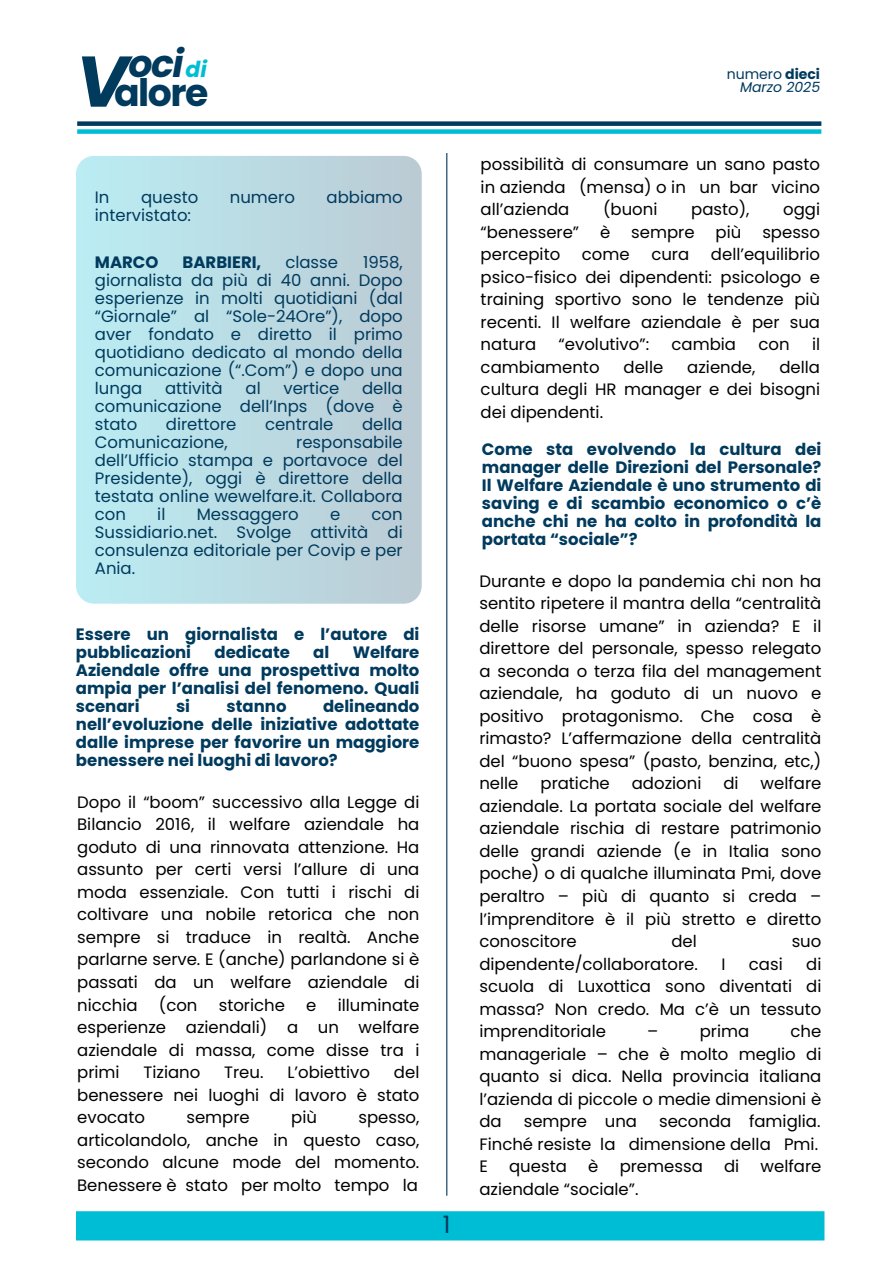
<style>
.page{position:relative;width:894px;height:1264px;background:#fff}
.page>*{position:absolute;margin:0;border:0;box-sizing:border-box;transform-origin:0 0}
.t1{font:italic 700 71.55px "Poppins";color:#003a5d}
.t2{font:700 37.8px "Poppins";letter-spacing:-.04em;color:#003a5d}
.t3{font:italic 700 37.8px "Poppins";color:#003a5d}
.t4{font:24px "Poppins";color:#003a5d}
.t5{font:italic 700 22.05px "Poppins";color:#00bdd6}
.t6{font:16.5px/22.5px "Poppins";color:#000;text-align:justify}
.t7{font:16.5px/18px "Poppins";color:#003a5d;text-align:justify}
.t8{font:700 16.5px/18px "Poppins";color:#003a5d;text-align:justify}
.t9{font:14.1px "Poppins";color:#003a5d}
.t10{font:italic 14.1px "Poppins";color:#003a5d}
.s1{font-weight:700}
</style>
<div class="page">
<div style="left:76px;top:1211px;width:748px;height:29px;background:#00bdd6"></div>
<hr style="left:446px;top:153px;width:1px;height:1042px;background:#003a5d">
<svg style="left:76px;top:156px;width:345px;height:447px;background:#bbdbe3"></svg>
<div style="left:77px;top:121px;width:744px;height:5px;background:#003a5d"></div>
<div style="left:77px;top:129px;width:744px;height:5px;background:#00bdd6"></div>
<h4 class="t3" style="left:128px;top:38px;width:57px">oci</h4>
<h3 class="t1" style="left:76px;top:32px;width:54px">V</h3>
<h4 class="t5" style="left:185px;top:54px;width:23px">di</h4>
<h4 class="t2" style="left:114px;top:67px;width:96px">alore</h4>
<h4 class="t7" style="left:95px;top:188px;width:16px">In</h4>
<h4 class="t7" style="left:141px;top:188px;width:59px">questo</h4>
<h4 class="t7" style="left:230px;top:188px;width:67px">numero</h4>
<h4 class="t7" style="left:326px;top:188px;width:78px">abbiamo</h4>
<h4 class="t7" style="left:95px;top:206px;width:98px">intervistato:</h4>
<p class="t8" style="left:95px;top:253px;width:65px">MARCO</p>
<p class="t8" style="left:182px;top:253px;width:80px">BARBIERI,</p>
<p class="t7" style="left:285px;top:253px;width:54px">classe</p>
<p class="t7" style="left:95px;top:253px;width:309px;text-indent:268px">1958, giornalista da più di 40 anni. Dopo esperienze in molti quotidiani (dal “Giornale” al “Sole-24Ore”), dopo aver fondato e diretto il primo quotidiano dedicato al mondo della comunicazione (“.Com”) e dopo una lunga</p>
<p class="t7" style="left:165px;top:379px;width:59px">attività</p>
<p class="t7" style="left:245px;top:379px;width:17px">al</p>
<p class="t7" style="left:283px;top:379px;width:57px">vertice</p>
<p class="t7" style="left:95px;top:379px;width:309px;text-indent:267px">della comunicazione dell’Inps (dove è stato</p>
<p class="t7" style="left:166px;top:415px;width:72px">direttore</p>
<p class="t7" style="left:265px;top:415px;width:70px">centrale</p>
<p class="t7" style="left:362px;top:415px;width:42px">della</p>
<p class="t7" style="left:95px;top:433px;width:134px">Comunicazione,</p>
<p class="t7" style="left:95px;top:433px;width:309px;text-indent:201px">responsabile dell’Ufficio stampa e portavoce del Presidente), oggi è direttore della testata online wewelfare.it. Collabora con</p>
<p class="t7" style="left:157px;top:505px;width:10px">il</p>
<p class="t7" style="left:197px;top:505px;width:103px">Messaggero</p>
<p class="t7" style="left:330px;top:505px;width:12px">e</p>
<p class="t7" style="left:95px;top:505px;width:309px;text-indent:277px">con Sussidiario.net. Svolge attività di consulenza editoriale per Covip e per Ania.</p>
<h1 class="t8" style="left:76px;top:625px;width:345px">Essere un giornalista e l’autore di pubblicazioni</h1>
<h1 class="t8" style="left:214px;top:643px;width:77px">dedicate</h1>
<h1 class="t8" style="left:313px;top:643px;width:18px">al</h1>
<h1 class="t8" style="left:76px;top:643px;width:345px;text-indent:276px">Welfare Aziendale offre una prospettiva molto ampia per l’analisi del fenomeno. Quali scenari</h1>
<h1 class="t8" style="left:76px;top:697px;width:345px;text-indent:247px">delineando nell’evoluzione delle iniziative adottate dalle imprese per favorire un maggiore benessere nei luoghi di lavoro?</h1>
<h1 class="t8" style="left:176px;top:697px;width:16px">si</h1>
<h1 class="t8" style="left:226px;top:697px;width:61px">stanno</h1>
<p class="t6" style="left:77px;top:790px;width:343px">Dopo il “boom” successivo alla Legge di Bilancio 2016, il welfare aziendale ha goduto di una rinnovata attenzione. Ha assunto per certi versi l’allure di una moda essenziale. Con tutti i rischi di coltivare una nobile retorica che non sempre si traduce in realtà. Anche parlarne serve. E (anche) parlandone si è passati da un welfare aziendale di nicchia</p>
<p class="t6" style="left:159px;top:993px;width:40px">(con</p>
<p class="t6" style="left:219px;top:993px;width:68px">storiche</p>
<p class="t6" style="left:306px;top:993px;width:12px">e</p>
<p class="t6" style="left:77px;top:993px;width:343px;text-indent:260px">illuminate esperienze aziendali) a un welfare aziendale di massa, come disse tra i primi</p>
<p class="t6" style="left:143px;top:1060px;width:58px">Tiziano</p>
<p class="t6" style="left:224px;top:1060px;width:41px">Treu.</p>
<p class="t6" style="left:287px;top:1060px;width:84px">L’obiettivo</p>
<p class="t6" style="left:77px;top:1060px;width:343px;text-indent:317px">del benessere nei luoghi di lavoro è stato evocato</p>
<p class="t6" style="left:186px;top:1105px;width:65px">sempre</p>
<p class="t6" style="left:291px;top:1105px;width:27px">più</p>
<p class="t6" style="left:77px;top:1105px;width:343px;text-indent:281px">spesso, articolandolo, anche in questo caso, secondo alcune mode del momento.<br>Benessere è stato per molto tempo la</p>
<p class="t4" style="left:443px;top:1207px;width:9px">1</p>
<h4 class="t9" style="left:726px;top:64px;width:95px">numero <span class="s1">dieci</span></h4>
<p class="t10" style="left:739px;top:78px;width:82px">Marzo 2025</p>
<p class="t6" style="left:480px;top:153px;width:341px">possibilità di consumare un sano pasto in azienda (mensa) o in un bar vicino all’azienda</p>
<p class="t6" style="left:603px;top:198px;width:56px">(buoni</p>
<p class="t6" style="left:691px;top:198px;width:60px">pasto),</p>
<p class="t6" style="left:783px;top:198px;width:38px">oggi</p>
<p class="t6" style="left:480px;top:220px;width:100px">“benessere”</p>
<p class="t6" style="left:600px;top:220px;width:12px">è</p>
<p class="t6" style="left:631px;top:220px;width:65px">sempre</p>
<p class="t6" style="left:715px;top:220px;width:27px">più</p>
<p class="t6" style="left:762px;top:220px;width:59px">spesso</p>
<p class="t6" style="left:480px;top:243px;width:81px">percepito</p>
<p class="t6" style="left:581px;top:243px;width:49px">come</p>
<p class="t6" style="left:651px;top:243px;width:39px">cura</p>
<p class="t6" style="left:480px;top:243px;width:341px;text-indent:230px">dell’equilibrio psico-fisico dei dipendenti: psicologo e training sportivo sono le tendenze più recenti. Il welfare aziendale è per sua natura</p>
<p class="t6" style="left:558px;top:333px;width:92px">“evolutivo”:</p>
<p class="t6" style="left:671px;top:333px;width:66px">cambia</p>
<p class="t6" style="left:758px;top:333px;width:33px">con</p>
<p class="t6" style="left:811px;top:333px;width:10px">il</p>
<p class="t6" style="left:480px;top:355px;width:120px">cambiamento</p>
<p class="t6" style="left:623px;top:355px;width:41px">delle</p>
<p class="t6" style="left:687px;top:355px;width:70px">aziende,</p>
<p class="t6" style="left:480px;top:355px;width:341px;text-indent:299px">della cultura degli HR manager e dei bisogni dei dipendenti.</p>
<h2 class="t8" style="left:482px;top:440px;width:341px">Come sta evolvendo la cultura dei manager delle Direzioni del Personale?<br>Il Welfare Aziendale è uno strumento di saving e di scambio economico o c’è anche chi ne ha colto in profondità la portata “sociale”?</h2>
<p class="t6" style="left:479px;top:570px;width:343px">Durante e dopo la pandemia chi non ha sentito ripetere il mantra della “centralità delle risorse umane” in azienda? E il direttore del personale, spesso relegato a seconda o terza fila del management aziendale, ha goduto di un nuovo e positivo protagonismo. Che cosa è rimasto? L’affermazione della centralità del “buono spesa” (pasto, benzina, etc,) nelle</p>
<p class="t6" style="left:479px;top:772px;width:343px;text-indent:281px">welfare aziendale. La portata sociale del welfare aziendale rischia di restare patrimonio delle grandi aziende (e in Italia sono poche) o di qualche illuminata Pmi, dove peraltro – più di quanto si creda – l’imprenditore è il più stretto e diretto conoscitore</p>
<p class="t6" style="left:540px;top:772px;width:71px">pratiche</p>
<p class="t6" style="left:631px;top:772px;width:71px">adozioni</p>
<p class="t6" style="left:723px;top:772px;width:17px">di</p>
<p class="t6" style="left:671px;top:930px;width:27px">del</p>
<p class="t6" style="left:791px;top:930px;width:31px">suo</p>
<p class="t6" style="left:479px;top:952px;width:220px">dipendente/collaboratore.</p>
<p class="t6" style="left:721px;top:952px;width:6px">I</p>
<p class="t6" style="left:748px;top:952px;width:35px">casi</p>
<p class="t6" style="left:479px;top:952px;width:343px;text-indent:327px">di scuola di Luxottica sono diventati di massa? Non credo. Ma c’è un tessuto imprenditoriale</p>
<p class="t6" style="left:647px;top:1020px;width:13px">–</p>
<p class="t6" style="left:699px;top:1020px;width:51px">prima</p>
<p class="t6" style="left:479px;top:1020px;width:343px;text-indent:311px">che manageriale – che è molto meglio di quanto si dica. Nella provincia italiana l’azienda di piccole o medie dimensioni è da</p>
<p class="t6" style="left:479px;top:1110px;width:342px;text-align:left;text-indent:180px">seconda famiglia.<br>Finché resiste la dimensione della Pmi.<br>E</p>
<p class="t6" style="left:523px;top:1110px;width:115px">sempre una</p>
<p class="t6" style="left:509px;top:1155px;width:59px">questa</p>
<p class="t6" style="left:588px;top:1155px;width:12px">è</p>
<p class="t6" style="left:619px;top:1155px;width:85px">premessa</p>
<p class="t6" style="left:724px;top:1155px;width:17px">di</p>
<p class="t6" style="left:760px;top:1155px;width:62px">welfare</p>
<p class="t6" style="left:479px;top:1177px;width:161px">aziendale “sociale”.</p>
</div>
